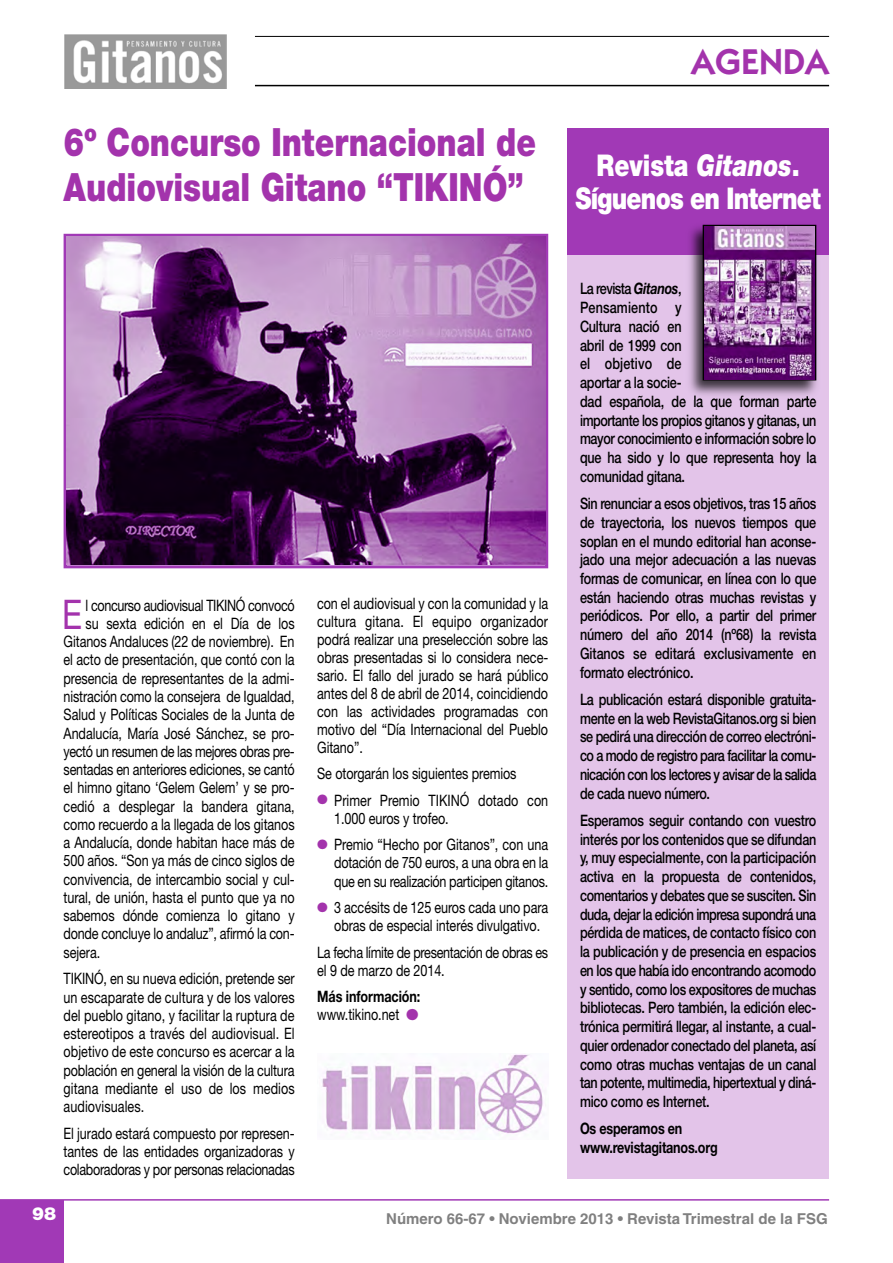
<style>
.page{position:relative;width:893px;height:1263px;background:#fff}
.page>*{position:absolute;margin:0;border:0;box-sizing:border-box;transform-origin:0 0}
.t1{font:40.95px "Helvetica Neue";color:#a333ac;scale:.8 1}
.t2{font:900 39px/45px "Helvetica Neue";color:#a333ac;scale:.8 1}
.t3{font:600 36px "Itc Kabel";color:#a333ac}
.t4{font:900 30px/33px "Helvetica Neue";letter-spacing:-.035em;color:#fff;text-align:center;scale:.8 1}
.t5{font:900 18px "Helvetica Neue";color:#fff}
.t6{font:15.75px/18px "Helvetica Neue";letter-spacing:-.005em;color:#000;text-align:justify;scale:.8 1}
.t7{font:500 15.75px/18.8px "Helvetica Neue";letter-spacing:-.015em;color:#000;text-align:justify;scale:.8 1}
.t8{font:15.75px "Helvetica Neue";letter-spacing:-.03em;color:#000;scale:.8 1}
.t9{font:700 15.75px/18px "Helvetica Neue";letter-spacing:-.015em;color:#000;scale:.8 1}
.t10{font:15.75px/18px "Helvetica Neue";letter-spacing:-.025em;color:#000;scale:.8 1}
.t11{font:700 15px "Helvetica";color:#808080}
.s1{color:#a333ac}
.s2{font-weight:400}
.s3{font-style:italic}
.s4{font-weight:700;font-style:italic}
</style>
<div class="page">
<img style="left:65px;top:35px;width:161px;height:54px">
<hr style="left:255px;top:85px;width:574px;height:1px;background:#000">
<svg style="left:255px;top:36px;width:574px;height:1px"></svg>
<hr style="left:0;top:1199px;width:829px;height:1px;background:#a139b6">
<div style="left:0;top:1200px;width:64px;height:63px;background:#a139b6"></div>
<div style="left:567px;top:253px;width:262px;height:925px;background:#e3c4e9"></div>
<img style="left:322px;top:1054px;width:222px;height:80px">
<div style="left:64px;top:234px;width:484px;height:334px;border:3px solid #a139b6"></div>
<img style="left:67px;top:237px;width:478px;height:327px">
<div style="left:567px;top:128px;width:262px;height:127px;background:#a139b6"></div>
<img style="left:683px;top:224px;width:134px;height:176px">
<div style="left:703px;top:225px;width:113px;height:155px;border:2px solid #000"></div>
<img style="left:704px;top:226px;width:111px;height:153px">
<h2 class="t2" style="left:64px;top:119px;width:592px">6º Concurso Internacional de<br>Audiovisual Gitano “TIKINÓ”</h2>
<h1 class="t1" style="left:62px;top:590px;width:26px">E</h1>
<p class="t8" style="left:86px;top:596px;width:263px">l concurso audiovisual TIKINÓ convocó</p>
<p class="t6" style="left:86px;top:614px;width:263px">su sexta edición en el Día de los</p>
<p class="t6" style="left:64px;top:632px;width:290px">Gitanos Andaluces (22 de noviembre). En</p>
<p class="t6" style="left:64px;top:651px;width:290px">el acto de presentación, que contó con la</p>
<p class="t6" style="left:64px;top:669px;width:290px">presencia de representantes de la admi-</p>
<p class="t6" style="left:64px;top:687px;width:290px">nistración como la consejera de Igualdad,</p>
<p class="t6" style="left:64px;top:705px;width:290px">Salud y Políticas Sociales de la Junta de</p>
<p class="t6" style="left:64px;top:724px;width:290px">Andalucía, María José Sánchez, se pro-</p>
<p class="t8" style="left:64px;top:742px;width:290px">yectó un resumen de las mejores obras pre-</p>
<p class="t6" style="left:64px;top:760px;width:290px">sentadas en anteriores ediciones, se cantó</p>
<p class="t6" style="left:64px;top:778px;width:290px">el himno gitano ‘Gelem Gelem’ y se pro-</p>
<p class="t6" style="left:64px;top:797px;width:290px">cedió a desplegar la bandera gitana,</p>
<p class="t6" style="left:64px;top:815px;width:290px">como recuerdo a la llegada de los gitanos</p>
<p class="t6" style="left:64px;top:833px;width:290px">a Andalucía, donde habitan hace más de</p>
<p class="t6" style="left:64px;top:851px;width:290px">500 años. “Son ya más de cinco siglos de</p>
<p class="t6" style="left:64px;top:870px;width:290px">convivencia, de intercambio social y cul-</p>
<p class="t6" style="left:64px;top:888px;width:290px">tural, de unión, hasta el punto que ya no</p>
<p class="t6" style="left:64px;top:906px;width:290px">sabemos dónde comienza lo gitano y</p>
<p class="t6" style="left:64px;top:924px;width:290px">donde concluye lo andaluz”, afirmó la con-</p>
<p class="t6" style="left:64px;top:943px;width:47px">sejera.</p>
<p class="t6" style="left:64px;top:969px;width:290px">TIKINÓ, en su nueva edición, pretende ser un escaparate de cultura y de los valores del pueblo gitano, y facilitar la ruptura de estereotipos a través del audiovisual. El objetivo de este concurso es acercar a la población en general la visión de la cultura gitana mediante el uso de los medios audiovisuales.</p>
<p class="t6" style="left:64px;top:1124px;width:290px">El jurado estará compuesto por represen&shy;tantes de las entidades organizadoras y colaboradoras y por personas relacionadas</p>
<p class="t6" style="left:317px;top:594px;width:290px">con el audiovisual y con la comunidad y la cultura gitana. El equipo organizador podrá realizar una preselección sobre las obras presentadas si lo considera nece&shy;sario. El fallo del jurado se hará público antes del 8 de abril de 2014, coincidiendo con las actividades programadas con motivo del “Día Internacional del Pueblo Gitano”.</p>
<p class="t6" style="left:317px;top:764px;width:251px">Se otorgarán los siguientes premios</p>
<p class="t6" style="left:334px;top:791px;width:269px;text-indent:-17px"><span class="s1">●</span> Primer Premio TIKINÓ dotado con<br>1.000 euros y trofeo.</p>
<p class="t6" style="left:334px;top:835px;width:269px;text-indent:-17px"><span class="s1">●</span> Premio “Hecho por Gitanos”, con una dotación de 750 euros, a una obra en la que en su realización participen gitanos.</p>
<p class="t6" style="left:317px;top:898px;width:290px;text-align:center"><span class="s1">●</span> 3 accésits de 125 euros cada uno para obras de especial interés divulgativo.</p>
<p class="t10" style="left:317px;top:942px;width:290px">La fecha límite de presentación de obras es el 9 de marzo de 2014.</p>
<p class="t9" style="left:317px;top:987px;width:130px">Más información: <span class="s2">www.tikino.net</span> <span class="s1">●</span></p>
<h3 class="t3" style="left:691px;top:40px;width:140px">AGENDA</h3>
<h3 class="t4" style="left:575px;top:149px;width:308px">Revista <span class="s3">Gitanos</span>.<br>Síguenos en Internet</h3>
<p class="t7" style="left:580px;top:279px;width:297px;text-align:left">La revista <span class="s4">Gitanos</span>,<br>Pensamiento y<br>Cultura nació en<br>abril de 1999 con<br>el objetivo de<br>aportar a la socie-<br>dad española, de la que forman parte importante los propios gitanos y gitanas, un mayor conocimiento e información sobre lo que ha sido y lo que representa hoy la comunidad gitana.</p>
<p class="t7" style="left:580px;top:494px;width:297px">Sin renunciar a esos objetivos, tras 15 años de trayectoria, los nuevos tiempos que soplan en el mundo editorial han aconse&shy;jado una mejor adecuación a las nuevas formas de comunicar, en línea con lo que están haciendo otras muchas revistas y periódicos. Por ello, a partir del primer número del año 2014 (nº68) la revista Gitanos se editará exclusivamente en formato electrónico.</p>
<p class="t7" style="left:580px;top:690px;width:297px">La publicación estará disponible gratuita&shy;mente en la web RevistaGitanos.org si bien se pedirá una dirección de correo electróni&shy;co a modo de registro para facilitar la comu&shy;nicación con los lectores y avisar de la salida de cada nuevo número.</p>
<p class="t7" style="left:580px;top:811px;width:297px">Esperamos seguir contando con vuestro interés por los contenidos que se difundan y, muy especialmente, con la participación activa en la propuesta de contenidos, comentarios y debates que se susciten. Sin duda, dejar la edición impresa supondrá una pérdida de matices, de contacto físico con la publicación y de presencia en espacios en los que había ido encontrando acomodo y sentido, como los expositores de muchas bibliotecas. Pero también, la edición elec&shy;trónica permitirá llegar, al instante, a cual&shy;quier ordenador conectado del planeta, así como otras muchas ventajas de un canal tan potente, multimedia, hipertextual y diná&shy;mico como es Internet.</p>
<p class="t9" style="left:580px;top:1119px;width:174px;line-height:18.8px">Os esperamos en www.revistagitanos.org</p>
<p class="t5" style="left:32px;top:1203px;width:26px">98</p>
<p class="t11" style="left:386px;top:1210px;width:443px">Número 66-67 • Noviembre 2013 • Revista Trimestral de la FSG</p>
</div>
